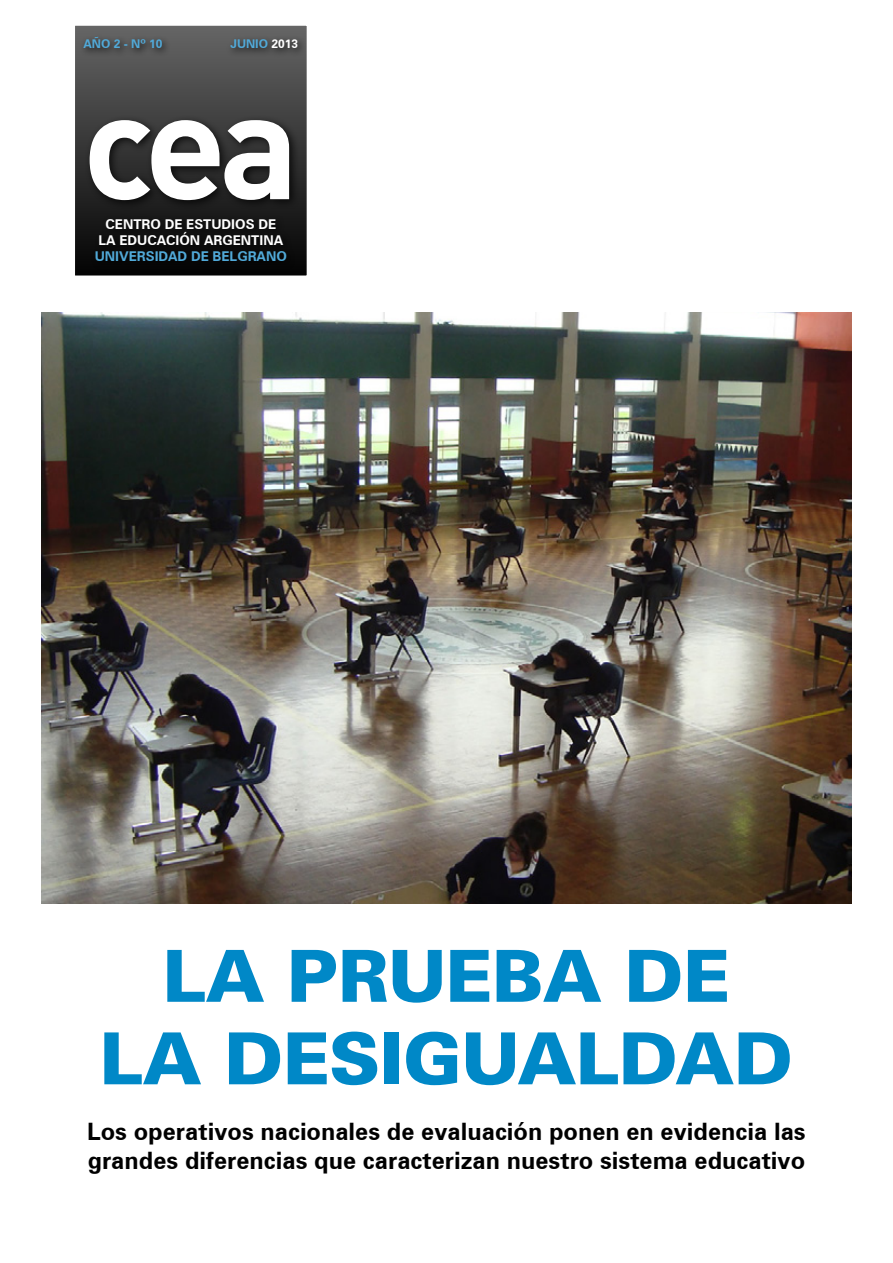
<style>
.page{position:relative;width:893px;height:1263px;background:#fff}
.page>*{position:absolute;margin:0;border:0;box-sizing:border-box;transform-origin:0 0}
.t1{font:700 150px "DIN Pro";color:#fff}
.t2{font:900 72px/82.5px "Zurich BT";letter-spacing:-.01em;color:#0088c7;text-align:center}
.t3{font:700 24px/28.8px "Zurich BT";color:#000}
.t4{font:700 13.5px/16.2px "Zurich BT";color:#fff;text-align:center}
.t5{font:700 13.5px "Zurich BT";color:#51aad9}
.t6{font:700 12px "Zurich BT";color:#51aad9}
.s1{color:#fff}
</style>
<div class="page">
<div style="left:71px;top:22px;width:239px;height:257px;background:linear-gradient(to bottom,#676767,#020202)"></div>
<div style="left:68px;top:18px;width:246px;height:265px;border:8px solid #fff"></div>
<div style="left:84px;top:114px;width:216px;height:97px;background:#000;opacity:.75"></div>
<div style="left:91px;top:214px;width:204px;height:56px;background:#0c0c0c"></div>
<div style="left:78px;top:33px;width:93px;height:24px;background:#000;opacity:.75"></div>
<div style="left:225px;top:35px;width:81px;height:22px;background:#000;opacity:.75"></div>
<img style="left:41px;top:313px;width:810px;height:591px">
<p class="t6" style="left:83px;top:37px;width:81px">AÑO 2 - Nº 10</p>
<p class="t6" style="left:230px;top:37px;width:69px">JUNIO <span class="s1">2013</span></p>
<h1 class="t1" style="left:83px;top:43px;width:218px">cea</h1>
<p class="t4" style="left:99px;top:216px;width:186px">CENTRO DE ESTUDIOS DE la EDUCACIÓN ARGENTINA</p>
<p class="t5" style="left:95px;top:248px;width:194px">UNIVERSIDAD DE BELGRANO</p>
<h2 class="t2" style="left:100px;top:934px;width:695px">LA PRUEBA DE<br>LA DESIGUALDAD</h2>
<p class="t3" style="left:87px;top:1117px;width:720px">Los operativos nacionales de evaluación ponen en evidencia las grandes diferencias que caracterizan nuestro sistema educativo</p>
</div>
